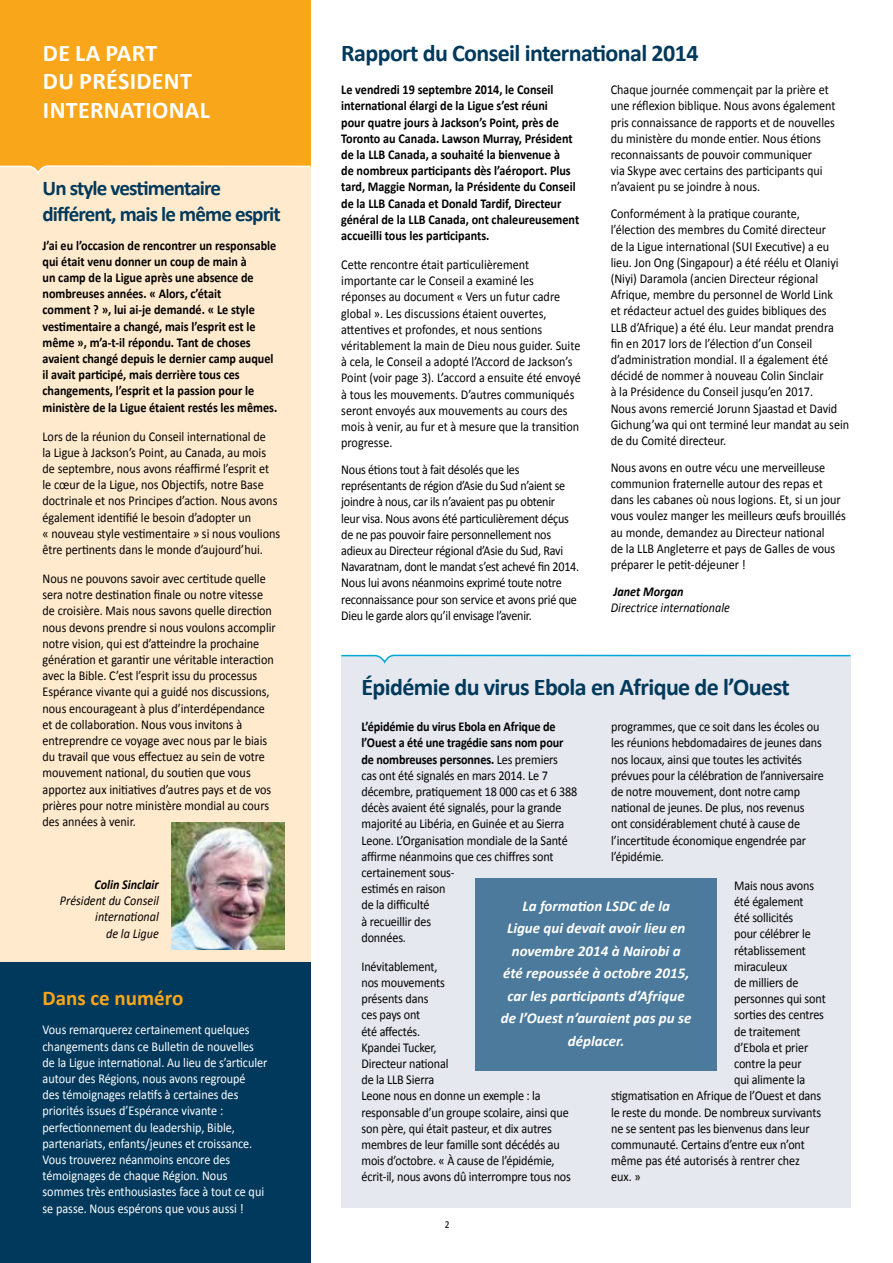
<style>
.page{position:relative;width:893px;height:1263px;background:#fff}
.page>*{position:absolute;margin:0;border:0;box-sizing:border-box;transform-origin:0 0}
.t1{font:700 24px "Calibri";letter-spacing:-.025em;color:#00395c}
.t2{font:700 24px/28.8px "Calibri";letter-spacing:.015em;color:#fff}
.t3{font:700 21px/25.2px "Calibri";letter-spacing:-.04em;color:#00395c}
.t4{font:700 21px "Calibri";color:#faa61a}
.t5{font:italic 700 15px/22.5px "Calibri";color:#fff;text-align:center}
.t6{font:13.5px/16.2px "Calibri";letter-spacing:-.01em;color:#000;scale:.9 1}
.t7{font:700 13.5px/16.2px "Calibri";color:#000;scale:.9 1}
.t8{font:13.5px/16.2px "Calibri";color:#fff;scale:.9 1}
.t9{font:italic 13.5px/16.2px "Calibri";color:#000;text-align:right;scale:.9 1}
.t10{font:italic 700 13.5px "Calibri";color:#000;scale:.9 1}
.t11{font:10.5px "Calibri";color:#000;scale:.9 1}
.s1{font-weight:700}
</style>
<div class="page">
<div style="left:341px;top:656px;width:509px;height:552px;background:#e5e8ee"></div>
<div style="left:0;top:0;width:310px;height:1263px;background:#ffeacd"></div>
<div style="left:0;top:963px;width:310px;height:300px;background:#00395c"></div>
<div style="left:0;top:0;width:310px;height:167px;background:#faa61a"></div>
<img style="left:172px;top:823px;width:112px;height:127px">
<svg style="left:341px;top:654px;width:510px;height:9px"></svg>
<svg style="left:0;top:165px;width:311px;height:9px"></svg>
<div style="left:475px;top:878px;width:242px;height:193px;background:#4b7a9c"></div>
<h1 class="t2" style="left:43px;top:37px;width:168px">DE LA PART<br>DU PRÉSIDENT<br>INTERNATIONAL</h1>
<h2 class="t3" style="left:43px;top:175px;width:240px">Un style vestimentaire différent, mais le même esprit</h2>
<p class="t7" style="left:43px;top:236px;width:262px">J’ai eu l’occasion de rencontrer un responsable qui était venu donner un coup de main à<br>un camp de la Ligue après une absence de nombreuses années. « Alors, c’était<br>comment ? », lui ai-je demandé. « Le style vestimentaire a changé, mais l’esprit est le même », m’a-t-il répondu. Tant de choses avaient changé depuis le dernier camp auquel il avait participé, mais derrière tous ces changements, l’esprit et la passion pour le ministère de la Ligue étaient restés les mêmes.</p>
<p class="t6" style="left:43px;top:427px;width:266px">Lors de la réunion du Conseil international de<br>la Ligue à Jackson’s Point, au Canada, au mois de septembre, nous avons réaffirmé l’esprit et le cœur de la Ligue, nos Objectifs, notre Base doctrinale et nos Principes d’action. Nous avons également identifié le besoin d’adopter un<br>« nouveau style vestimentaire » si nous voulions être pertinents dans le monde d’aujourd’hui.</p>
<p class="t6" style="left:43px;top:570px;width:261px">Nous ne pouvons savoir avec certitude quelle sera notre destination finale ou notre vitesse de croisière. Mais nous savons quelle direction nous devons prendre si nous voulons accomplir notre vision, qui est d’atteindre la prochaine génération et garantir une véritable interaction avec la Bible. C’est l’esprit issu du processus Espérance vivante qui a guidé nos discussions, nous encourageant à plus d’interdépendance et de collaboration. Nous vous invitons à entreprendre ce voyage avec nous par le biais du travail que vous effectuez au sein de votre mouvement national, du soutien que vous apportez aux initiatives d’autres pays et de vos prières pour notre ministère mondial au cours des années à venir.</p>
<p class="t10" style="left:94px;top:876px;width:73px">Colin Sinclair</p>
<p class="t9" style="left:60px;top:892px;width:111px">Président du Conseil international<br>de la Ligue</p>
<h2 class="t4" style="left:43px;top:985px;width:142px">Dans ce numéro</h2>
<p class="t8" style="left:43px;top:1021px;width:251px">Vous remarquerez certainement quelques changements dans ce Bulletin de nouvelles de la Ligue international. Au lieu de s’articuler autour des Régions, nous avons regroupé<br>des témoignages relatifs à certaines des priorités issues d’Espérance vivante : perfectionnement du leadership, Bible, partenariats, enfants/jeunes et croissance.<br>Vous trouverez néanmoins encore des témoignages de chaque Région. Nous sommes très enthousiastes face à tout ce qui se passe. Nous espérons que vous aussi !</p>
<h1 class="t1" style="left:341px;top:38px;width:359px">Rapport du Conseil international 2014</h1>
<p class="t7" style="left:341px;top:81px;width:266px">Le vendredi 19 septembre 2014, le Conseil international élargi de la Ligue s’est réuni<br>pour quatre jours à Jackson’s Point, près de Toronto au Canada. Lawson Murray, Président de la LLB Canada, a souhaité la bienvenue à<br>de nombreux participants dès l’aéroport. Plus tard, Maggie Norman, la Présidente du Conseil de la LLB Canada et Donald Tardif, Directeur général de la LLB Canada, ont chaleureusement accueilli tous les participants.</p>
<p class="t6" style="left:341px;top:256px;width:268px">Cette rencontre était particulièrement importante car le Conseil a examiné les réponses au document « Vers un futur cadre global ». Les discussions étaient ouvertes, attentives et profondes, et nous sentions véritablement la main de Dieu nous guider. Suite à cela, le Conseil a adopté l’Accord de Jackson’s Point (voir page 3). L’accord a ensuite été envoyé à tous les mouvements. D’autres communiqués seront envoyés aux mouvements au cours des mois à venir, au fur et à mesure que la transition progresse.</p>
<p class="t6" style="left:341px;top:461px;width:266px">Nous étions tout à fait désolés que les représentants de région d’Asie du Sud n’aient se joindre à nous, car ils n’avaient pas pu obtenir<br>leur visa. Nous avons été particulièrement déçus de ne pas pouvoir faire personnellement nos adieux au Directeur régional d’Asie du Sud, Ravi Navaratnam, dont le mandat s’est achevé fin 2014.<br>Nous lui avons néanmoins exprimé toute notre reconnaissance pour son service et avons prié que Dieu le garde alors qu’il envisage l’avenir.</p>
<p class="t6" style="left:611px;top:81px;width:251px">Chaque journée commençait par la prière et une réflexion biblique. Nous avons également pris connaissance de rapports et de nouvelles du ministère du monde entier. Nous étions reconnaissants de pouvoir communiquer<br>via Skype avec certains des participants qui n’avaient pu se joindre à nous.</p>
<p class="t6" style="left:611px;top:205px;width:266px">Conformément à la pratique courante,<br>l’élection des membres du Comité directeur<br>de la Ligue international (SUI Executive) a eu lieu. Jon Ong (Singapour) a été réélu et Olaniyi (Niyi) Daramola (ancien Directeur régional Afrique, membre du personnel de World Link<br>et rédacteur actuel des guides bibliques des<br>LLB d’Afrique) a été élu. Leur mandat prendra fin en 2017 lors de l’élection d’un Conseil d’administration mondial. Il a également été décidé de nommer à nouveau Colin Sinclair<br>à la Présidence du Conseil jusqu’en 2017.<br>Nous avons remercié Jorunn Sjaastad et David Gichung’wa qui ont terminé leur mandat au sein de du Comité directeur.</p>
<p class="t6" style="left:611px;top:459px;width:263px">Nous avons en outre vécu une merveilleuse communion fraternelle autour des repas et dans les cabanes où nous logions. Et, si un jour vous voulez manger les meilleurs œufs brouillés au monde, demandez au Directeur national<br>de la LLB Angleterre et pays de Galles de vous préparer le petit-déjeuner !</p>
<p class="t10" style="left:613px;top:583px;width:80px">Janet Morgan</p>
<p class="t9" style="left:611px;top:599px;width:134px">Directrice internationale</p>
<h1 class="t1" style="left:361px;top:672px;width:430px">Épidémie du virus Ebola en Afrique de l’Ouest</h1>
<p class="t6" style="left:361px;top:718px;width:242px"><span class="s1">L’épidémie du virus Ebola en Afrique de l’Ouest a été une tragédie sans nom pour de nombreuses personnes.</span> Les premiers<br>cas ont été signalés en mars 2014. Le 7 décembre, pratiquement 18 000 cas et 6 388 décès avaient été signalés, pour la grande majorité au Libéria, en Guinée et au Sierra<br>Leone. L’Organisation mondiale de la Santé affirme néanmoins que ces chiffres sont certainement sous-<br>estimés en raison<br>de la difficulté<br>à recueillir des<br>données.</p>
<p class="t6" style="left:361px;top:957px;width:234px">Inévitablement,<br>nos mouvements<br>présents dans<br>ces pays ont<br>été affectés.<br>Kpandei Tucker,<br>Directeur national<br>de la LLB Sierra<br>Leone nous en donne un exemple : la responsable d’un groupe scolaire, ainsi que son père, qui était pasteur, et dix autres membres de leur famille sont décédés au mois d’octobre. « À cause de l’épidémie, écrit-il, nous avons dû interrompre tous nos</p>
<p class="t6" style="left:611px;top:718px;width:238px">programmes, que ce soit dans les écoles ou les réunions hebdomadaires de jeunes dans nos locaux, ainsi que toutes les activités prévues pour la célébration de l’anniversaire de notre mouvement, dont notre camp national de jeunes. De plus, nos revenus ont considérablement chuté à cause de l’incertitude économique engendrée par l’épidémie.</p>
<p class="t6" style="left:734px;top:876px;width:90px">Mais nous avons</p>
<p class="t6" style="left:734px;top:893px;width:79px">été également</p>
<p class="t6" style="left:734px;top:909px;width:67px">été sollicités</p>
<p class="t6" style="left:734px;top:925px;width:87px">pour célébrer le</p>
<p class="t6" style="left:734px;top:941px;width:81px">rétablissement</p>
<p class="t6" style="left:734px;top:957px;width:61px">miraculeux</p>
<p class="t6" style="left:734px;top:974px;width:73px">de milliers de</p>
<p class="t6" style="left:734px;top:990px;width:103px">personnes qui sont</p>
<p class="t6" style="left:734px;top:1006px;width:101px">sorties des centres</p>
<p class="t6" style="left:734px;top:1022px;width:75px">de traitement</p>
<p class="t6" style="left:734px;top:1038px;width:84px">d’Ebola et prier</p>
<p class="t6" style="left:734px;top:1055px;width:76px">contre la peur</p>
<p class="t6" style="left:734px;top:1071px;width:81px">qui alimente la</p>
<p class="t6" style="left:611px;top:1087px;width:235px">stigmatisation en Afrique de l’Ouest et dans</p>
<p class="t6" style="left:611px;top:1103px;width:235px">le reste du monde. De nombreux survivants</p>
<p class="t6" style="left:611px;top:1119px;width:222px">ne se sentent pas les bienvenus dans leur</p>
<p class="t6" style="left:611px;top:1136px;width:217px">communauté. Certains d’entre eux n’ont</p>
<p class="t6" style="left:611px;top:1152px;width:211px">même pas été autorisés à rentrer chez</p>
<p class="t6" style="left:611px;top:1168px;width:35px">eux. »</p>
<p class="t5" style="left:501px;top:893px;width:192px">La formation LSDC de la<br>Ligue qui devait avoir lieu en novembre 2014 à Nairobi a été repoussée à octobre 2015, car les participants d’Afrique de l’Ouest n’auraient pas pu se déplacer.</p>
<p class="t11" style="left:445px;top:1218px;width:7px">2</p>
</div>
